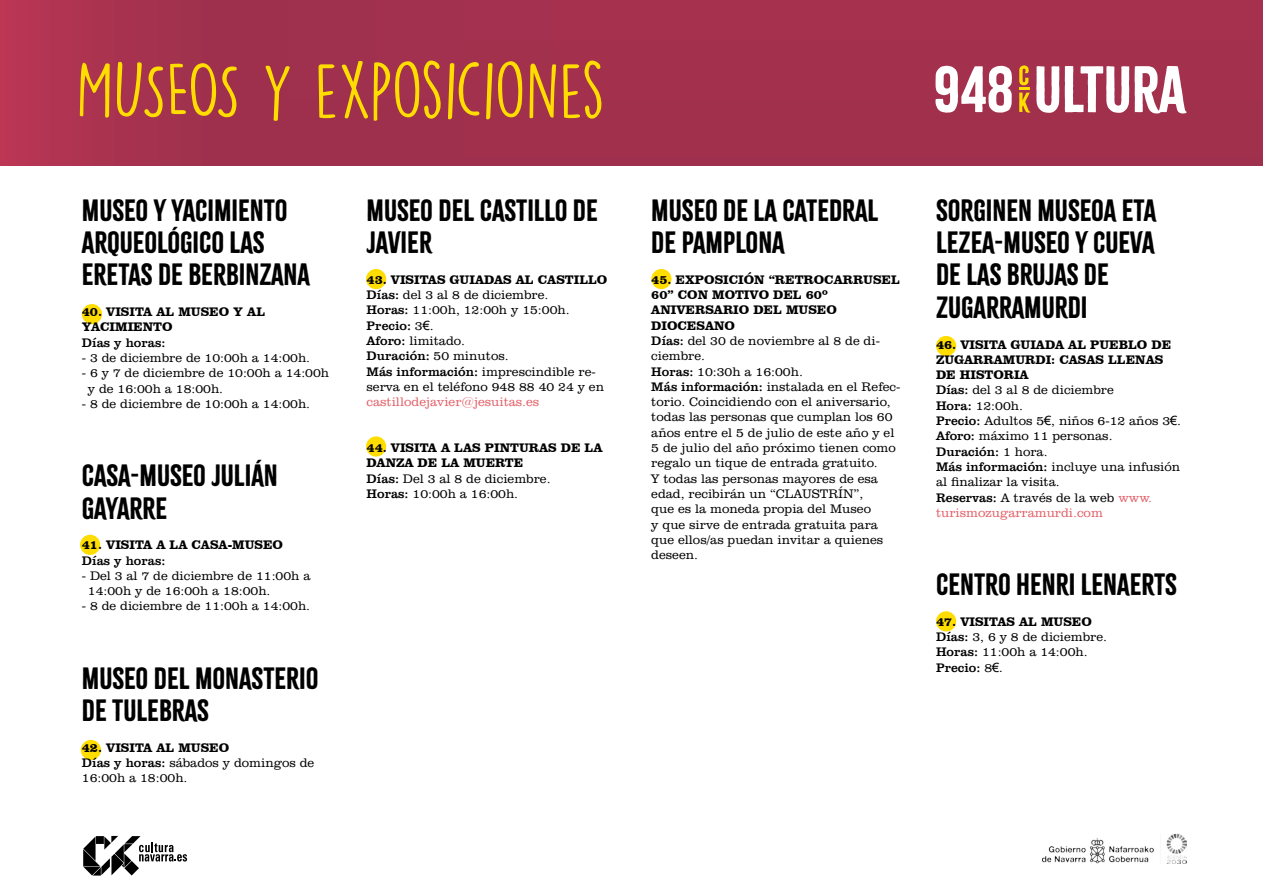
<style>
.page{position:relative;width:1263px;height:893px;background:#fff}
.page>*{position:absolute;margin:0;border:0;box-sizing:border-box;transform-origin:0 0}
.t1{font:72px "DK Lemon Yellow Sun";letter-spacing:-.025em;color:#fd0}
.t2{font:27px/32.4px "Citrus Gothic Solid";color:#000}
.t3{font:300 12.75px/15.3px "Clarendon BT";color:#000}
.t4{font:700 12.75px/15.3px "Clarendon BT";color:#000}
.t5{font:300 12.75px "Clarendon BT";color:#e36169}
.t6{font:12.75px "Clarendon BT";color:#000}
.s1{font-weight:700}
.s2{font-weight:400}
.s3{font-family:"Arial";font-weight:400}
.s4{font-weight:300}
.s5{color:#e36169}
</style>
<div class="page">
<svg style="left:0;top:0;width:1263px;height:165px;background:#a3314e"></svg>
<svg style="left:1036px;top:66px;width:23px;height:47px"></svg>
<svg style="left:1065px;top:66px;width:122px;height:48px"></svg>
<svg style="left:935px;top:66px;width:77px;height:47px"></svg>
<svg style="left:1019px;top:65px;width:11px;height:48px"></svg>
<img style="left:1042px;top:833px;width:145px;height:31px">
<svg style="left:83px;top:836px;width:104px;height:40px"></svg>
<div style="left:936px;top:611px;width:20px;height:20px;background:#fd0;border-radius:50%"></div>
<div style="left:936px;top:336px;width:20px;height:20px;background:#fd0;border-radius:50%"></div>
<div style="left:651px;top:269px;width:20px;height:20px;background:#fd0;border-radius:50%"></div>
<div style="left:366px;top:436px;width:20px;height:21px;background:#fd0;border-radius:50%"></div>
<div style="left:366px;top:269px;width:20px;height:20px;background:#fd0;border-radius:50%"></div>
<div style="left:81px;top:740px;width:20px;height:20px;background:#fd0;border-radius:50%"></div>
<div style="left:80px;top:535px;width:20px;height:20px;background:#fd0;border-radius:50%"></div>
<div style="left:82px;top:304px;width:20px;height:20px;background:#fd0;border-radius:50%"></div>
<h1 class="t1" style="left:76px;top:46px;width:530px">MUSEOS Y EXPOSICIONES</h1>
<h2 class="t2" style="left:82px;top:194px;width:230px">MUSEO Y YACIMIENTO<br>ARQUEOLÓGICO LAS<br>ERETAS DE BERBINZANA</h2>
<p class="t4" style="left:82px;top:304px;width:185px">40. VISITA AL MUSEO Y AL<br>YACIMIENTO</p>
<p class="t6" style="left:82px;top:334px;width:85px">Días y horas:</p>
<p class="t3" style="left:82px;top:350px;width:230px">- 3 de diciembre de 10:00h a 14:00h.</p>
<p class="t3" style="left:88px;top:365px;width:243px;text-indent:-6px">- 6 y 7 de diciembre de 10:00h a 14:00h y de 16:00h a 18:00h.</p>
<p class="t3" style="left:82px;top:396px;width:230px">- 8 de diciembre de 10:00h a 14:00h.</p>
<h2 class="t2" style="left:82px;top:460px;width:197px">CASA-MUSEO JULIÁN<br>GAYARRE</h2>
<p class="t4" style="left:82px;top:537px;width:203px">41. VISITA A LA CASA-MUSEO</p>
<p class="t6" style="left:82px;top:552px;width:85px">Días y horas:</p>
<p class="t3" style="left:88px;top:568px;width:224px;text-indent:-6px">- Del 3 al 7 de diciembre de 11:00h a<br>14:00h y de 16:00h a 18:00h.</p>
<p class="t3" style="left:82px;top:598px;width:230px">- 8 de diciembre de 11:00h a 14:00h.</p>
<h2 class="t2" style="left:82px;top:662px;width:238px">MUSEO DEL MONASTERIO<br>DE TULEBRAS</h2>
<p class="t3" style="left:82px;top:739px;width:234px"><span class="s1">42. VISITA AL MUSEO<br></span><span class="s2">Días y horas:</span> sábados y domingos de<br>16:00h a 18:00h.</p>
<h2 class="t2" style="left:367px;top:194px;width:233px">MUSEO DEL CASTILLO DE<br>JAVIER</h2>
<p class="t3" style="left:367px;top:271px;width:242px"><span class="s1">43. VISITAS GUIADAS AL CASTILLO<br></span><span class="s2">Días:</span> del 3 al 8 de diciembre.<br><span class="s2">Horas:</span> 11:00h, 12:00h y 15:00h.<br><span class="s2">Precio:</span> 3<span class="s3">€</span>.<br><span class="s2">Aforo:</span> limitado.<br><span class="s2">Duración:</span> 50 minutos.<br><span class="s2">Más información:</span> imprescindible re&shy;serva en el teléfono 948 88 40 24 y en</p>
<p class="t5" style="left:367px;top:394px;width:174px">castillodejavier@jesuitas.es</p>
<p class="t4" style="left:367px;top:440px;width:237px">44. VISITA A LAS PINTURAS DE LA<br>DANZA DE LA MUERTE<br><span class="s2">Días:</span> <span class="s4">Del 3 al 8 de diciembre.<br></span><span class="s2">Horas:</span> <span class="s4">10:00h a 16:00h.</span></p>
<h2 class="t2" style="left:651px;top:194px;width:229px">MUSEO DE LA CATEDRAL<br>DE PAMPLONA</h2>
<p class="t3" style="left:651px;top:271px;width:250px"><span class="s1">45. EXPOSICIÓN “RETROCARRUSEL<br>60” CON MOTIVO DEL 60º<br>ANIVERSARIO DEL MUSEO<br>DIOCESANO<br></span><span class="s2">Días:</span> del 30 de noviembre al 8 de di&shy;ciembre.<br><span class="s2">Horas:</span> 10:30h a 16:00h.<br><span class="s2">Más información:</span> instalada en el Refec&shy;torio. Coincidiendo con el aniversario, todas las personas que cumplan los 60 años entre el 5 de julio de este año y el<br>5 de julio del año próximo tienen como regalo un tique de entrada gratuito.<br>Y todas las personas mayores de esa edad, recibirán un “CLAUSTRÍN”,<br>que es la moneda propia del Museo<br>y que sirve de entrada gratuita para que ellos/as puedan invitar a quienes deseen.</p>
<h2 class="t2" style="left:936px;top:194px;width:222px">SORGINEN MUSEOA ETA<br>LEZEA-MUSEO Y CUEVA<br>DE LAS BRUJAS DE<br>ZUGARRAMURDI</h2>
<p class="t3" style="left:936px;top:336px;width:247px"><span class="s1">46. VISITA GUIADA AL PUEBLO DE<br>ZUGARRAMURDI: CASAS LLENAS<br>DE HISTORIA<br></span><span class="s2">Días:</span> del 3 al 8 de diciembre<br><span class="s2">Hora:</span> 12:00h.<br><span class="s2">Precio:</span> Adultos 5<span class="s3">€</span>, niños 6-12 años 3<span class="s3">€</span>.<br><span class="s2">Aforo:</span> máximo 11 personas.<br><span class="s2">Duración:</span> 1 hora.<br><span class="s2">Más información:</span> incluye una infusión al finalizar la visita.<br><span class="s2">Reservas:</span> A través de la web <span class="s5">www. turismozugarramurdi.com</span></p>
<h2 class="t2" style="left:936px;top:569px;width:242px">CENTRO HENRI LENAERTS</h2>
<p class="t3" style="left:936px;top:613px;width:172px"><span class="s1">47. VISITAS AL MUSEO<br></span><span class="s2">Días:</span> 3, 6 y 8 de diciembre.<br><span class="s2">Horas:</span> 11:00h a 14:00h.<br><span class="s2">Precio:</span> 8<span class="s3">€.</span></p>
</div>
